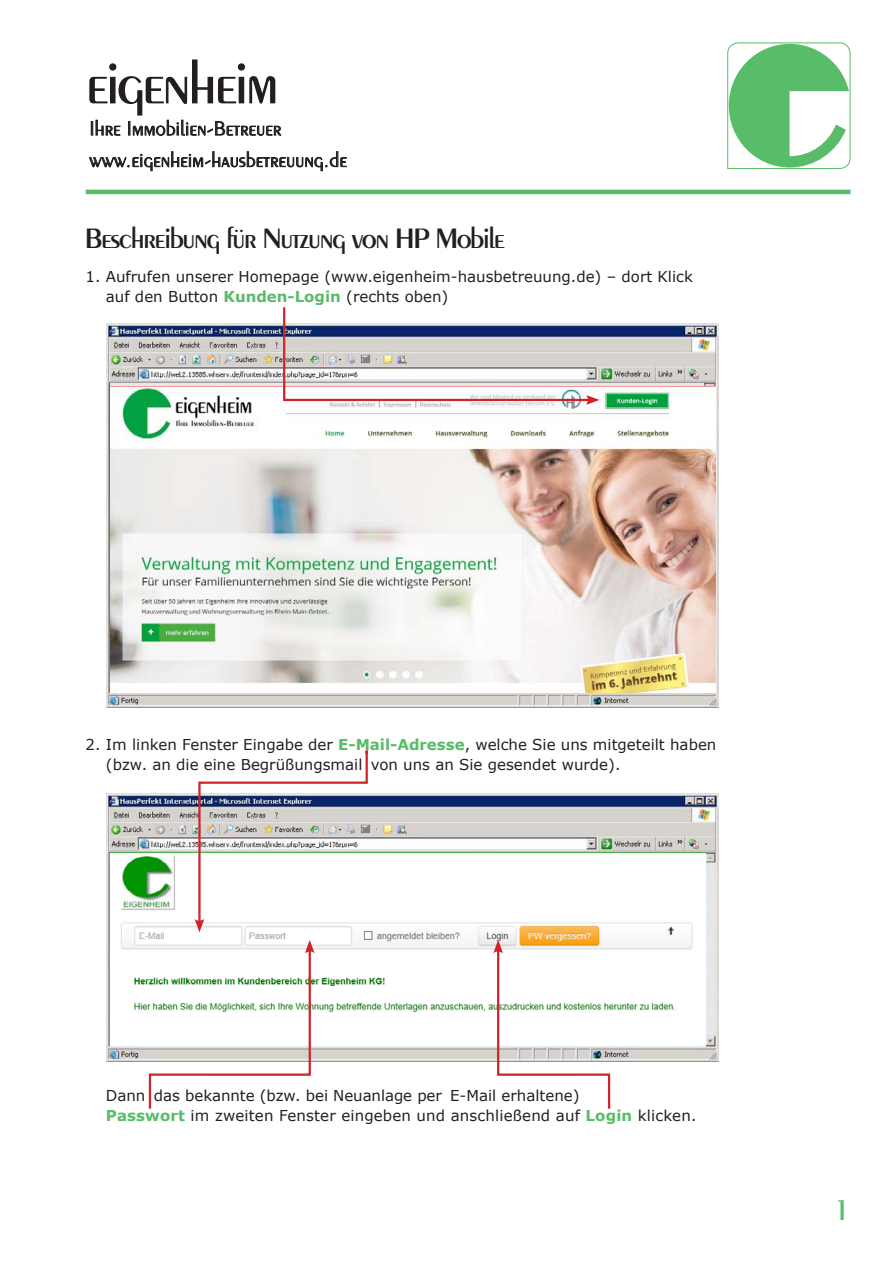
<style>
.page{position:relative;width:893px;height:1263px;background:#fff}
.page>*{position:absolute;margin:0;border:0;box-sizing:border-box;transform-origin:0 0}
.t1{font:600 61.5px "Peignot";letter-spacing:-.04em;color:#231f20}
.t2{font:600 30px "Peignot";letter-spacing:-.04em;color:#231f20}
.t3{font:600 30px "Peignot";color:#59bc68}
.t4{font:300 21px/31.5px "Peignot";letter-spacing:.01em;color:#231f20}
.t5{font:15px/19.5px "Verdana";color:#231f20}
.s1{font-weight:700;color:#59bc68}
</style>
<div class="page">
<hr style="left:86px;top:190px;width:764px;height:4px;background:#59bc68">
<svg style="left:91px;top:120px;width:29px;height:15px"></svg>
<svg style="left:128px;top:120px;width:153px;height:16px"></svg>
<svg style="left:89px;top:151px;width:258px;height:20px"></svg>
<svg style="left:727px;top:42px;width:124px;height:127px"></svg>
<img style="left:106px;top:1030px;width:612px;height:31px">
<img style="left:106px;top:793px;width:612px;height:237px">
<img style="left:110px;top:853px;width:595px;height:193px">
<svg style="left:195px;top:750px;width:174px;height:182px"></svg>
<svg style="left:148px;top:940px;width:167px;height:169px"></svg>
<svg style="left:493px;top:940px;width:118px;height:169px"></svg>
<img style="left:106px;top:324px;width:612px;height:383px">
<img style="left:111px;top:387px;width:604px;height:306px">
<svg style="left:282px;top:307px;width:318px;height:98px"></svg>
<h1 class="t1" style="left:86px;top:47px;width:195px">eigenheim</h1>
<h3 class="t4" style="left:89px;top:112px;width:259px">Ihre Immobilien-Betreuer www.eigenheim-hausbetreuung.de</h3>
<h2 class="t2" style="left:85px;top:221px;width:421px">Beschreibung für Nutzung von HP Mobile</h2>
<p class="t5" style="left:106px;top:267px;width:588px;text-indent:-20px">1. Aufrufen unserer Homepage (www.eigenheim-hausbetreuung.de) – dort Klick auf den Button <span class="s1">Kunden-Login</span> (rechts oben)</p>
<p class="t5" style="left:106px;top:735px;width:612px;text-indent:-20px">2. Im linken Fenster Eingabe der <span class="s1">E-Mail-Adresse</span>, welche Sie uns mitgeteilt haben (bzw. an die eine Begrüßungsmail von uns an Sie gesendet wurde).</p>
<p class="t5" style="left:106px;top:1086px;width:592px">Dann das bekannte (bzw. bei Neuanlage per E-Mail erhaltene)<br><span class="s1">Passwort</span> im zweiten Fenster eingeben und anschließend auf <span class="s1">Login</span> klicken.</p>
<h2 class="t3" style="left:834px;top:1193px;width:18px">1</h2>
</div>
